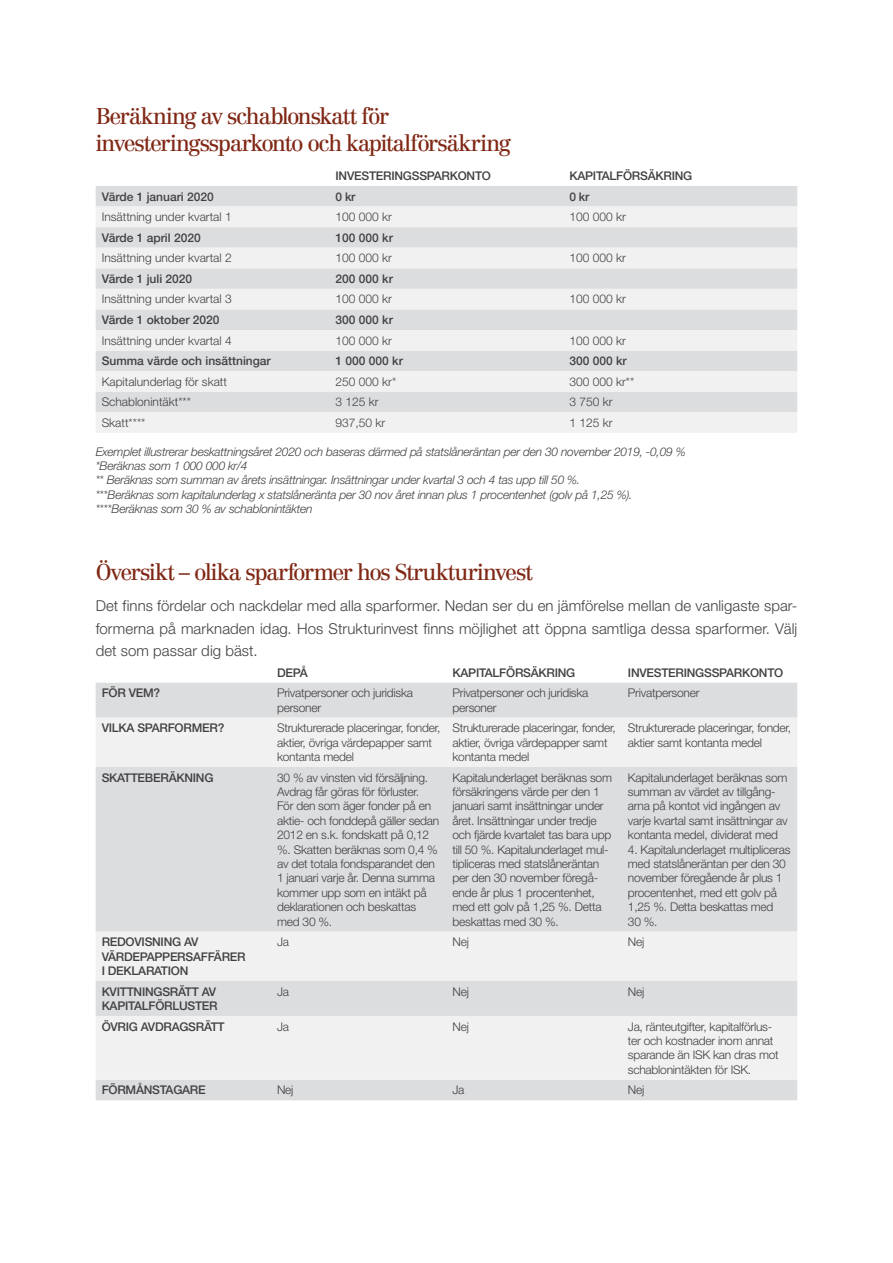
<style>
.page{position:relative;width:893px;height:1263px;background:#fff}
.page>*{position:absolute;margin:0;border:0;box-sizing:border-box;transform-origin:0 0}
.t1{font:22.5px/27px "Centennial LT Std";letter-spacing:-.06em;color:#802815}
.t2{font:300 15px/22.5px "Helvetica Neue LT Std";letter-spacing:.005em;color:#414042;text-align:justify}
.t3{font:300 12px/14.4px "Helvetica Neue LT Std";letter-spacing:-.02em;color:#414042}
.t4{font:italic 300 12px/14.4px "Helvetica Neue LT Std";letter-spacing:-.02em;color:#414042}
.t5{font:500 12px/14.4px "Helvetica Neue LT Std";letter-spacing:-.02em;color:#414042}
.t6{font:300 12px "Helvetica Neue LT Std";color:#414042}
.t7{font:500 12px "Helvetica Neue LT Std";color:#414042}
</style>
<div class="page">
<div style="left:96px;top:186px;width:701px;height:21px;background:#dcddde"></div>
<svg style="left:96px;top:207px;width:701px;height:226px;fill:#f1f1f2"></svg>
<div style="left:96px;top:683px;width:701px;height:417px;background:#dcddde"></div>
<svg style="left:96px;top:718px;width:701px;height:362px;fill:#dcddde"></svg>
<h1 class="t1" style="left:96px;top:103px;width:417px">Beräkning av schablonskatt för investeringssparkonto och kapitalförsäkring</h1>
<p class="t5" style="left:336px;top:168px;width:157px">INVESTERINGSSPARKONTO</p>
<p class="t5" style="left:569px;top:168px;width:124px">KAPITALFÖRSÄKRING</p>
<p class="t7" style="left:102px;top:189px;width:114px">Värde 1 januari 2020</p>
<p class="t5" style="left:336px;top:189px;width:21px">0 kr</p>
<p class="t5" style="left:569px;top:189px;width:21px">0 kr</p>
<p class="t6" style="left:102px;top:209px;width:132px">Insättning under kvartal 1</p>
<p class="t3" style="left:336px;top:209px;width:58px">100 000 kr</p>
<p class="t3" style="left:569px;top:209px;width:58px">100 000 kr</p>
<p class="t7" style="left:102px;top:230px;width:101px">Värde 1 april 2020</p>
<p class="t5" style="left:336px;top:230px;width:59px">100 000 kr</p>
<p class="t6" style="left:102px;top:251px;width:132px">Insättning under kvartal 2</p>
<p class="t3" style="left:336px;top:251px;width:58px">100 000 kr</p>
<p class="t3" style="left:569px;top:251px;width:58px">100 000 kr</p>
<p class="t7" style="left:102px;top:271px;width:92px">Värde 1 juli 2020</p>
<p class="t5" style="left:336px;top:271px;width:59px">200 000 kr</p>
<p class="t6" style="left:102px;top:292px;width:132px">Insättning under kvartal 3</p>
<p class="t3" style="left:336px;top:292px;width:58px">100 000 kr</p>
<p class="t3" style="left:569px;top:292px;width:58px">100 000 kr</p>
<p class="t7" style="left:102px;top:313px;width:119px">Värde 1 oktober 2020</p>
<p class="t5" style="left:336px;top:312px;width:59px">300 000 kr</p>
<p class="t6" style="left:102px;top:333px;width:132px">Insättning under kvartal 4</p>
<p class="t3" style="left:336px;top:333px;width:58px">100 000 kr</p>
<p class="t3" style="left:569px;top:333px;width:58px">100 000 kr</p>
<p class="t7" style="left:102px;top:354px;width:171px">Summa värde och insättningar</p>
<p class="t5" style="left:336px;top:353px;width:69px">1 000 000 kr</p>
<p class="t5" style="left:569px;top:353px;width:59px">300 000 kr</p>
<p class="t6" style="left:102px;top:374px;width:127px">Kapitalunderlag för skatt</p>
<p class="t3" style="left:336px;top:374px;width:62px">250 000 kr*</p>
<p class="t3" style="left:569px;top:374px;width:66px">300 000 kr**</p>
<p class="t6" style="left:102px;top:395px;width:91px">Schablonintäkt***</p>
<p class="t3" style="left:336px;top:394px;width:45px">3 125 kr</p>
<p class="t3" style="left:569px;top:394px;width:45px">3 750 kr</p>
<p class="t3" style="left:102px;top:415px;width:45px">Skatt****</p>
<p class="t3" style="left:336px;top:415px;width:51px">937,50 kr</p>
<p class="t3" style="left:569px;top:415px;width:45px">1 125 kr</p>
<p class="t4" style="left:96px;top:444px;width:591px">Exemplet illustrerar beskattningsåret 2020 och baseras därmed på statslåneräntan per den 30 november 2019, -0,09 % *Beräknas som 1 000 000 kr/4<br>** Beräknas som summan av årets insättningar. Insättningar under kvartal 3 och 4 tas upp till 50 %.<br>***Beräknas som kapitalunderlag x statslåneränta per 30 nov året innan plus 1 procentenhet (golv på 1,25 %). ****Beräknas som 30 % av schablonintäkten</p>
<h1 class="t1" style="left:96px;top:559px;width:439px">Översikt – olika sparformer hos Strukturinvest</h1>
<p class="t2" style="left:96px;top:594px;width:703px">Det finns fördelar och nackdelar med alla sparformer. Nedan ser du en jämförelse mellan de vanligaste spar&shy;formerna på marknaden idag. Hos Strukturinvest finns möjlighet att öppna samtliga dessa sparformer. Välj det som passar dig bäst.</p>
<p class="t5" style="left:277px;top:665px;width:32px">DEPÅ</p>
<p class="t5" style="left:452px;top:665px;width:124px">KAPITALFÖRSÄKRING</p>
<p class="t5" style="left:628px;top:665px;width:157px">INVESTERINGSSPARKONTO</p>
<p class="t5" style="left:102px;top:686px;width:60px">FÖR VEM?</p>
<p class="t3" style="left:277px;top:685px;width:137px">Privatpersoner och juridiska personer</p>
<p class="t3" style="left:452px;top:685px;width:137px">Privatpersoner och juridiska personer</p>
<p class="t3" style="left:628px;top:685px;width:73px">Privatpersoner</p>
<p class="t5" style="left:102px;top:721px;width:124px">VILKA SPARFORMER?</p>
<p class="t3" style="left:277px;top:720px;width:165px">Strukturerade placeringar, fonder, aktier, övriga värdepapper samt kontanta medel</p>
<p class="t3" style="left:452px;top:720px;width:165px">Strukturerade placeringar, fonder, aktier, övriga värdepapper samt kontanta medel</p>
<p class="t3" style="left:628px;top:720px;width:165px">Strukturerade placeringar, fonder, aktier samt kontanta medel</p>
<p class="t5" style="left:102px;top:770px;width:113px">SKATTEBERÄKNING</p>
<p class="t3" style="left:277px;top:770px;width:164px">30 % av vinsten vid försäljning.<br>Avdrag får göras för förluster.<br>För den som äger fonder på en aktie- och fonddepå gäller sedan<br>2012 en s.k. fondskatt på 0,12 %. Skatten beräknas som 0,4 % av det totala fondsparandet den<br>1 januari varje år. Denna summa kommer upp som en intäkt på deklarationen och beskattas med 30 %.</p>
<p class="t3" style="left:452px;top:770px;width:161px">Kapitalunderlaget beräknas som försäkringens värde per den 1 januari samt insättningar under året. Insättningar under tredje och fjärde kvartalet tas bara upp till 50 %. Kapitalunderlaget mul&shy;tipliceras med statslåneräntan per den 30 november föregå&shy;ende år plus 1 procentenhet, med ett golv på 1,25 %. Detta beskattas med 30 %.</p>
<p class="t3" style="left:628px;top:770px;width:161px">Kapitalunderlaget beräknas som summan av värdet av tillgång&shy;arna på kontot vid ingången av varje kvartal samt insättningar av kontanta medel, dividerat med</p>
<p class="t3" style="left:628px;top:842px;width:164px">4. Kapitalunderlaget multipliceras med statslåneräntan per den 30 november föregående år plus 1 procentenhet, med ett golv på<br>1,25 %. Detta beskattas med<br>30 %.</p>
<p class="t5" style="left:102px;top:934px;width:145px">REDOVISNING AV<br>VÄRDEPAPPERSAFFÄRER<br>I DEKLARATION</p>
<p class="t3" style="left:277px;top:934px;width:13px">Ja</p>
<p class="t3" style="left:452px;top:934px;width:18px">Nej</p>
<p class="t3" style="left:628px;top:934px;width:18px">Nej</p>
<p class="t5" style="left:102px;top:984px;width:118px">KVITTNINGSRÄTT AV<br>KAPITALFÖRLUSTER</p>
<p class="t3" style="left:277px;top:984px;width:13px">Ja</p>
<p class="t3" style="left:452px;top:984px;width:18px">Nej</p>
<p class="t3" style="left:628px;top:984px;width:18px">Nej</p>
<p class="t5" style="left:102px;top:1019px;width:125px">ÖVRIG AVDRAGSRÄTT</p>
<p class="t3" style="left:277px;top:1019px;width:13px">Ja</p>
<p class="t3" style="left:452px;top:1019px;width:18px">Nej</p>
<p class="t3" style="left:628px;top:1019px;width:152px">Ja, ränteutgifter, kapitalförlus&shy;ter och kostnader inom annat sparande än ISK kan dras mot schablonintäkten för ISK.</p>
<p class="t5" style="left:102px;top:1083px;width:106px">FÖRMÅNSTAGARE</p>
<p class="t3" style="left:277px;top:1082px;width:18px">Nej</p>
<p class="t3" style="left:452px;top:1082px;width:13px">Ja</p>
<p class="t3" style="left:628px;top:1082px;width:18px">Nej</p>
</div>
